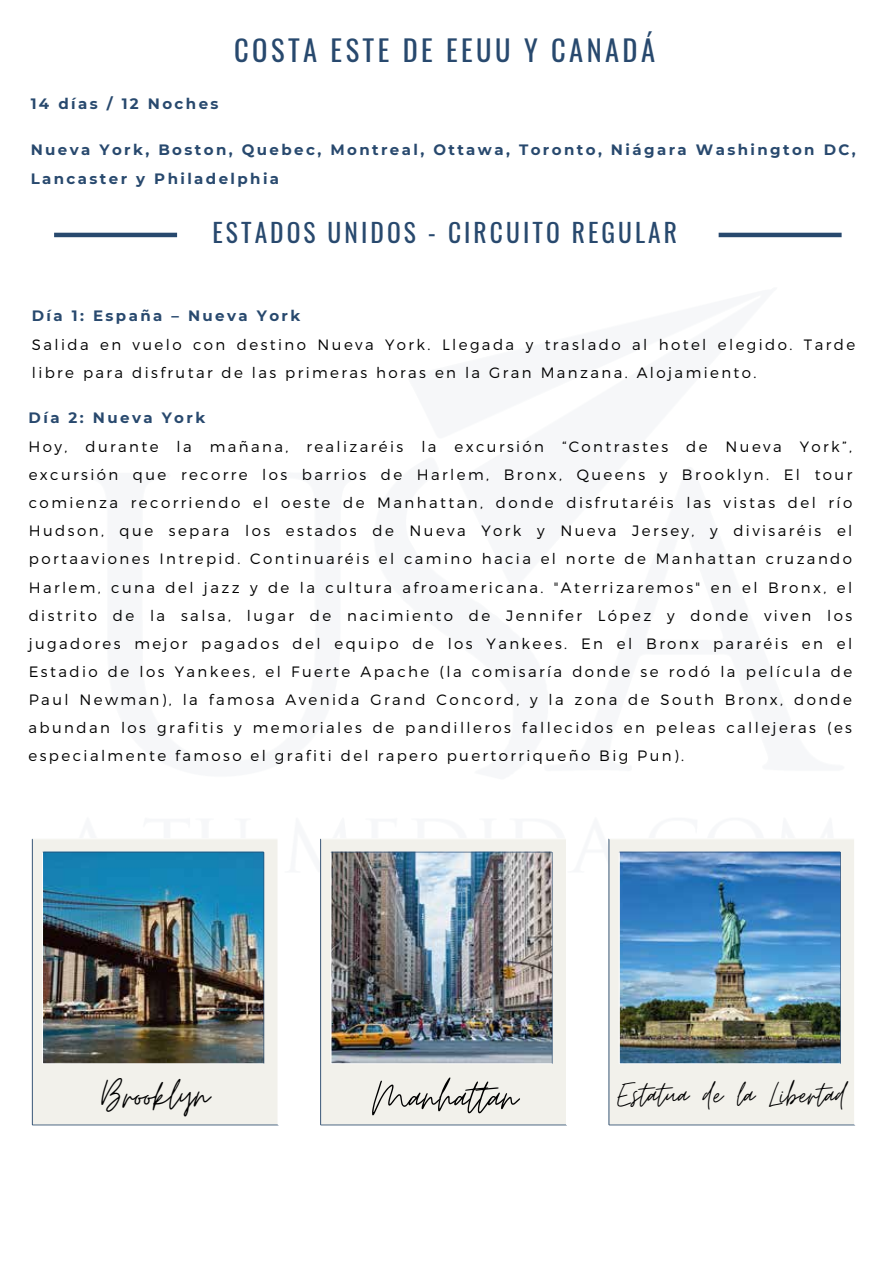
<style>
.page{position:relative;width:894px;height:1264px;background:#fff}
.page>*{position:absolute;margin:0;border:0;box-sizing:border-box;transform-origin:0 0}
.t1{font:51px "Moon Time";color:#000}
.t2{font:48px "Moon Time";color:#000}
.t3{font:38.25px "Moon Time";color:#000}
.t4{font:28.5px "Oswald";letter-spacing:.12em;color:#28496e}
.t5{font:25.5px "Oswald";letter-spacing:.12em;color:#28496e}
.t6{font:300 15px/28px "Montserrat";letter-spacing:.16em;color:#000}
.t7{font:700 15px/29.2px "Montserrat";letter-spacing:.16em;color:#28496e}
</style>
<div class="page">
<hr style="left:54px;top:233px;width:123px;height:4px;background:#28496e">
<hr style="left:718px;top:233px;width:123px;height:4px;background:#28496e">
<img style="left:32px;top:838px;width:246px;height:287px">
<img style="left:320px;top:838px;width:246px;height:287px">
<img style="left:608px;top:838px;width:247px;height:287px">
<p class="t7" style="left:31px;top:89px;width:189px">14 días / 12 Noches</p>
<h3 class="t4" style="left:234px;top:35px;width:422px">COSTA ESTE DE EEUU Y CANAD£</h3>
<p class="t7" style="left:31px;top:134px;width:826px">Nueva York, Boston, Quebec, Montreal, Ottawa, Toronto, Niágara Washington DC,<br>Lancaster y Philadelphia</p>
<h3 class="t5" style="left:212px;top:220px;width:466px">ESTADOS UNIDOS - CIRCUITO REGULAR</h3>
<p class="t7" style="left:32px;top:300px;width:270px">Día 1: España – Nueva York</p>
<p class="t6" style="left:32px;top:332px;width:824px">Salida en vuelo con destino Nueva York. Llegada y traslado al hotel elegido. Tarde libre para disfrutar de las primeras horas en la Gran Manzana. Alojamiento.</p>
<p class="t7" style="left:29px;top:402px;width:178px">Día 2: Nueva York</p>
<p class="t6" style="left:29px;top:434px;width:825px;text-align:justify">Hoy, durante la maÒana, realizarÈis la excursiÛn ìContrastes de Nueva Yorkî, excursiÛn que recorre los barrios de Harlem, Bronx, Queens y Brooklyn. El tour comienza recorriendo el oeste de Manhattan, donde disfrutarÈis las vistas del rÌo Hudson, que separa los estados de Nueva York y Nueva Jersey, y divisarÈis el portaaviones Intrepid. ContinuarÈis el camino hacia el norte de Manhattan cruzando Harlem, cuna del jazz y de la cultura afroamericana. "Aterrizaremos" en el Bronx, el distrito de la salsa, lugar de nacimiento de Jennifer LÛpez y donde viven los jugadores mejor pagados del equipo de los Yankees. En el Bronx pararÈis en el Estadio de los Yankees, el Fuerte Apache (la comisarÌa donde se rodÛ la pelÌcula de Paul Newman), la famosa Avenida Grand Concord, y la zona de South Bronx, donde abundan los grafitis y memoriales de pandilleros fallecidos en peleas callejeras (es especialmente famoso el grafiti del rapero puertorriqueÒo Big Pun).</p>
<h2 class="t2" style="left:101px;top:1067px;width:109px">Brooklyn</h2>
<h1 class="t1" style="left:372px;top:1067px;width:147px">Manhattan</h1>
<h3 class="t3" style="left:617px;top:1072px;width:230px">Estatua de la Libertad</h3>
</div>
